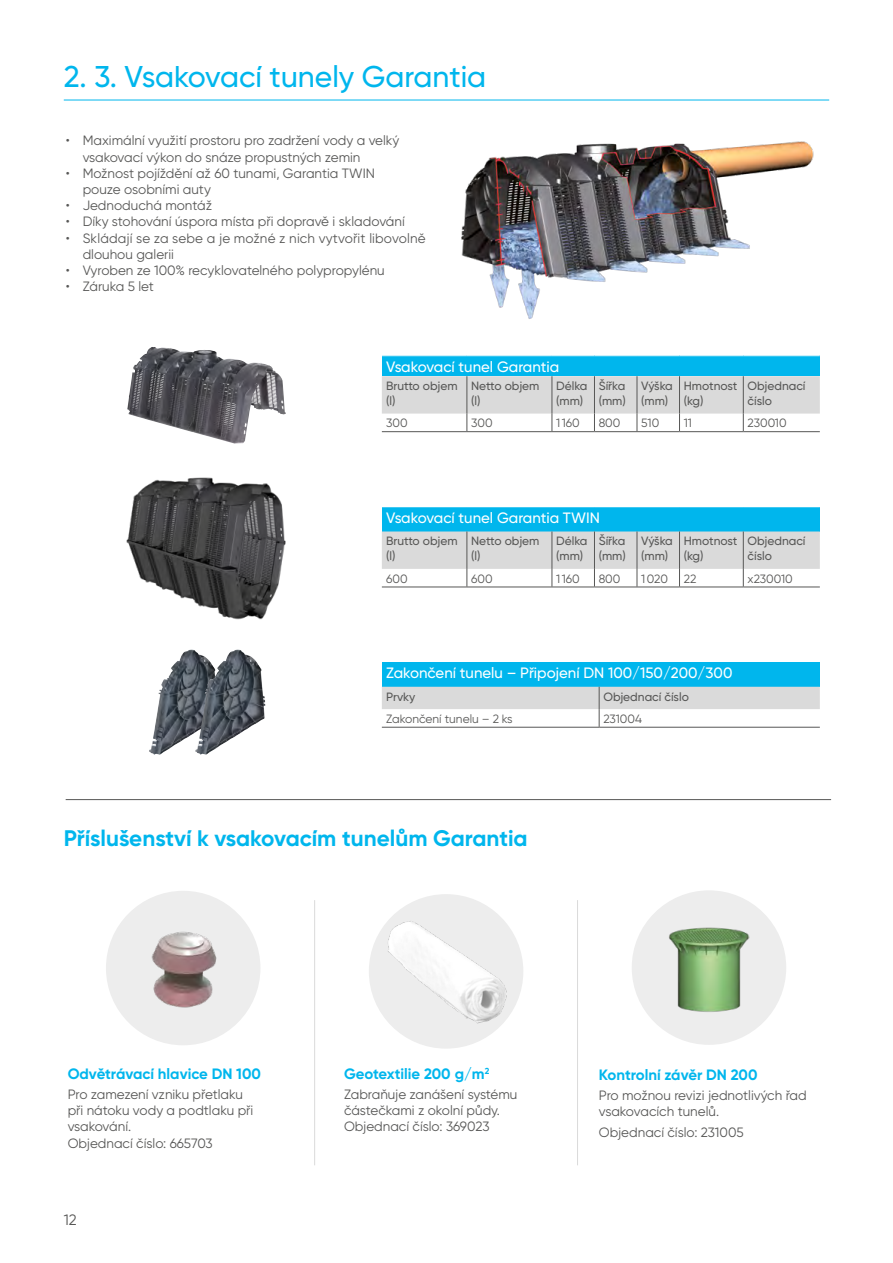
<style>
.page{position:relative;width:893px;height:1263px;background:#fff}
.page>*{position:absolute;margin:0;border:0;box-sizing:border-box;transform-origin:0 0}
.t1{font:500 30px "Gilroy";color:#00b6ed}
.t2{font:700 22.5px "Gilroy";color:#00b6ed}
.t3{font:500 15px "Gilroy";color:#fff}
.t4{font:700 15px "Gilroy";color:#00b6ed}
.t5{font:15px "Gilroy";color:#575756}
.t6{font:13.5px/16.2px "Gilroy";color:#575756}
.t7{font:500 12px/15px "Gilroy";color:#575756}
.t8{font:12px "Gilroy";color:#575756}
</style>
<div class="page">
<hr style="left:66px;top:799px;width:765px;height:1px;background:#575756">
<img style="left:461px;top:141px;width:353px;height:178px">
<img style="left:126px;top:477px;width:160px;height:143px">
<img style="left:149px;top:649px;width:46px;height:106px">
<img style="left:195px;top:649px;width:71px;height:106px">
<hr style="left:64px;top:100px;width:765px;height:1px;background:#00b6ed">
<div style="left:382px;top:356px;width:438px;height:20px;background:#00b6ed"></div>
<svg style="left:382px;top:376px;width:438px;height:55px"></svg>
<hr style="left:382px;top:431px;width:85px;height:1px;background:#575756">
<hr style="left:467px;top:431px;width:85px;height:1px;background:#575756">
<hr style="left:552px;top:431px;width:42px;height:1px;background:#575756">
<hr style="left:594px;top:431px;width:43px;height:1px;background:#575756">
<hr style="left:637px;top:431px;width:42px;height:1px;background:#575756">
<hr style="left:679px;top:431px;width:64px;height:1px;background:#575756">
<hr style="left:743px;top:431px;width:77px;height:1px;background:#575756">
<hr style="left:466px;top:376px;width:1px;height:38px;background:#575756">
<hr style="left:552px;top:376px;width:1px;height:38px;background:#575756">
<hr style="left:594px;top:376px;width:1px;height:38px;background:#575756">
<hr style="left:637px;top:376px;width:1px;height:38px;background:#575756">
<hr style="left:679px;top:376px;width:1px;height:38px;background:#575756">
<hr style="left:743px;top:376px;width:1px;height:38px;background:#575756">
<div style="left:382px;top:507px;width:438px;height:24px;background:#00b6ed"></div>
<svg style="left:382px;top:531px;width:438px;height:56px"></svg>
<hr style="left:382px;top:587px;width:85px;height:1px;background:#575756">
<hr style="left:467px;top:587px;width:85px;height:1px;background:#575756">
<hr style="left:552px;top:587px;width:42px;height:1px;background:#575756">
<hr style="left:594px;top:587px;width:43px;height:1px;background:#575756">
<hr style="left:637px;top:587px;width:42px;height:1px;background:#575756">
<hr style="left:679px;top:587px;width:64px;height:1px;background:#575756">
<hr style="left:743px;top:587px;width:77px;height:1px;background:#575756">
<div style="left:382px;top:662px;width:438px;height:25px;background:#00b6ed"></div>
<hr style="left:382px;top:727px;width:217px;height:1px;background:#575756">
<hr style="left:599px;top:727px;width:221px;height:1px;background:#575756">
<svg style="left:382px;top:687px;width:438px;height:40px"></svg>
<div style="left:106px;top:891px;width:154px;height:154px;background:#ededed;border-radius:50%"></div>
<div style="left:632px;top:890px;width:154px;height:155px;background:#ededed;border-radius:50%"></div>
<img style="left:669px;top:927px;width:80px;height:85px">
<img style="left:151px;top:931px;width:66px;height:77px">
<div style="left:369px;top:894px;width:154px;height:155px;background:#ededed;border-radius:50%"></div>
<img style="left:388px;top:910px;width:124px;height:114px">
<hr style="left:314px;top:900px;width:1px;height:265px;background:#dadada">
<hr style="left:577px;top:900px;width:1px;height:265px;background:#dadada">
<img style="left:127px;top:347px;width:159px;height:97px">
<h1 class="t1" style="left:64px;top:58px;width:424px">2. 3. Vsakovací tunely Garantia</h1>
<p class="t6" style="left:83px;top:133px;width:318px;text-indent:-17px">• Maximální využití prostoru pro zadržení vody a velký vsakovací výkon do snáze propustných zemin</p>
<p class="t6" style="left:83px;top:165px;width:294px;text-indent:-17px">• Možnost pojíždění až 60 tunami, Garantia TWIN pouze osobními auty</p>
<p class="t6" style="left:66px;top:197px;width:148px">• Jednoduchá montáž</p>
<p class="t6" style="left:66px;top:214px;width:341px">• Díky stohování úspora místa při dopravě i skladování</p>
<p class="t6" style="left:83px;top:230px;width:344px;text-indent:-17px">• Skládají se za sebe a je možné z nich vytvořit libovolně dlouhou galerii</p>
<p class="t6" style="left:66px;top:262px;width:321px">• Vyroben ze 100% recyklovatelného polypropylénu</p>
<p class="t6" style="left:66px;top:278px;width:90px">• Záruka 5 let</p>
<p class="t3" style="left:386px;top:357px;width:175px">Vsakovací tunel Garantia</p>
<p class="t7" style="left:386px;top:378px;width:73px">Brutto objem (l)</p>
<p class="t7" style="left:471px;top:378px;width:70px">Netto objem (l)</p>
<p class="t7" style="left:556px;top:378px;width:33px">Délka (mm)</p>
<p class="t7" style="left:599px;top:378px;width:29px">Šířka (mm)</p>
<p class="t7" style="left:641px;top:378px;width:33px">Výška (mm)</p>
<p class="t7" style="left:684px;top:378px;width:55px">Hmotnost (kg)</p>
<p class="t7" style="left:747px;top:378px;width:60px">Objednací číslo</p>
<p class="t8" style="left:386px;top:416px;width:23px">300</p>
<p class="t8" style="left:471px;top:416px;width:23px">300</p>
<p class="t8" style="left:556px;top:416px;width:25px">1160</p>
<p class="t8" style="left:599px;top:416px;width:23px">800</p>
<p class="t8" style="left:641px;top:416px;width:19px">510</p>
<p class="t8" style="left:684px;top:416px;width:10px">11</p>
<p class="t8" style="left:747px;top:416px;width:41px">230010</p>
<p class="t3" style="left:386px;top:508px;width:215px">Vsakovací tunel Garantia TWIN</p>
<p class="t7" style="left:386px;top:533px;width:73px">Brutto objem (l)</p>
<p class="t7" style="left:471px;top:533px;width:70px">Netto objem (l)</p>
<p class="t7" style="left:556px;top:533px;width:33px">Délka (mm)</p>
<p class="t7" style="left:599px;top:533px;width:29px">Šířka (mm)</p>
<p class="t7" style="left:641px;top:533px;width:33px">Výška (mm)</p>
<p class="t7" style="left:684px;top:533px;width:55px">Hmotnost (kg)</p>
<p class="t7" style="left:747px;top:533px;width:60px">Objednací číslo</p>
<p class="t8" style="left:386px;top:571px;width:23px">600</p>
<p class="t8" style="left:471px;top:571px;width:23px">600</p>
<p class="t8" style="left:556px;top:571px;width:25px">1160</p>
<p class="t8" style="left:599px;top:571px;width:23px">800</p>
<p class="t8" style="left:641px;top:571px;width:28px">1020</p>
<p class="t8" style="left:684px;top:571px;width:14px">22</p>
<p class="t8" style="left:747px;top:571px;width:47px">x230010</p>
<p class="t3" style="left:386px;top:664px;width:348px">Zakončení tunelu – Připojení DN 100/150/200/300</p>
<p class="t7" style="left:386px;top:689px;width:31px">Prvky</p>
<p class="t7" style="left:603px;top:689px;width:87px">Objednací číslo</p>
<p class="t8" style="left:386px;top:711px;width:128px">Zakončení tunelu – 2 ks</p>
<p class="t8" style="left:603px;top:711px;width:40px">231004</p>
<h2 class="t2" style="left:64px;top:824px;width:465px">Příslušenství k vsakovacím tunelům Garantia</h2>
<p class="t4" style="left:68px;top:1064px;width:195px">Odvětrávací hlavice DN 100</p>
<p class="t6" style="left:68px;top:1086px;width:187px">Pro zamezení vzniku přetlaku při nátoku vody a podtlaku při vsakování.<br>Objednací číslo: 665703</p>
<p class="t5" style="left:64px;top:1210px;width:14px">12</p>
<p class="t4" style="left:344px;top:1064px;width:147px">Geotextilie 200 g/m<sup>2</sup></p>
<p class="t6" style="left:344px;top:1086px;width:175px">Zabraňuje zanášení systému částečkami z okolní půdy.<br>Objednací číslo: 369023</p>
<p class="t4" style="left:599px;top:1065px;width:160px">Kontrolní závěr DN 200</p>
<p class="t6" style="left:599px;top:1087px;width:209px">Pro možnou revizi jednotlivých řad vsakovacích tunelů.</p>
<p class="t6" style="left:599px;top:1124px;width:146px">Objednací číslo: 231005</p>
</div>
